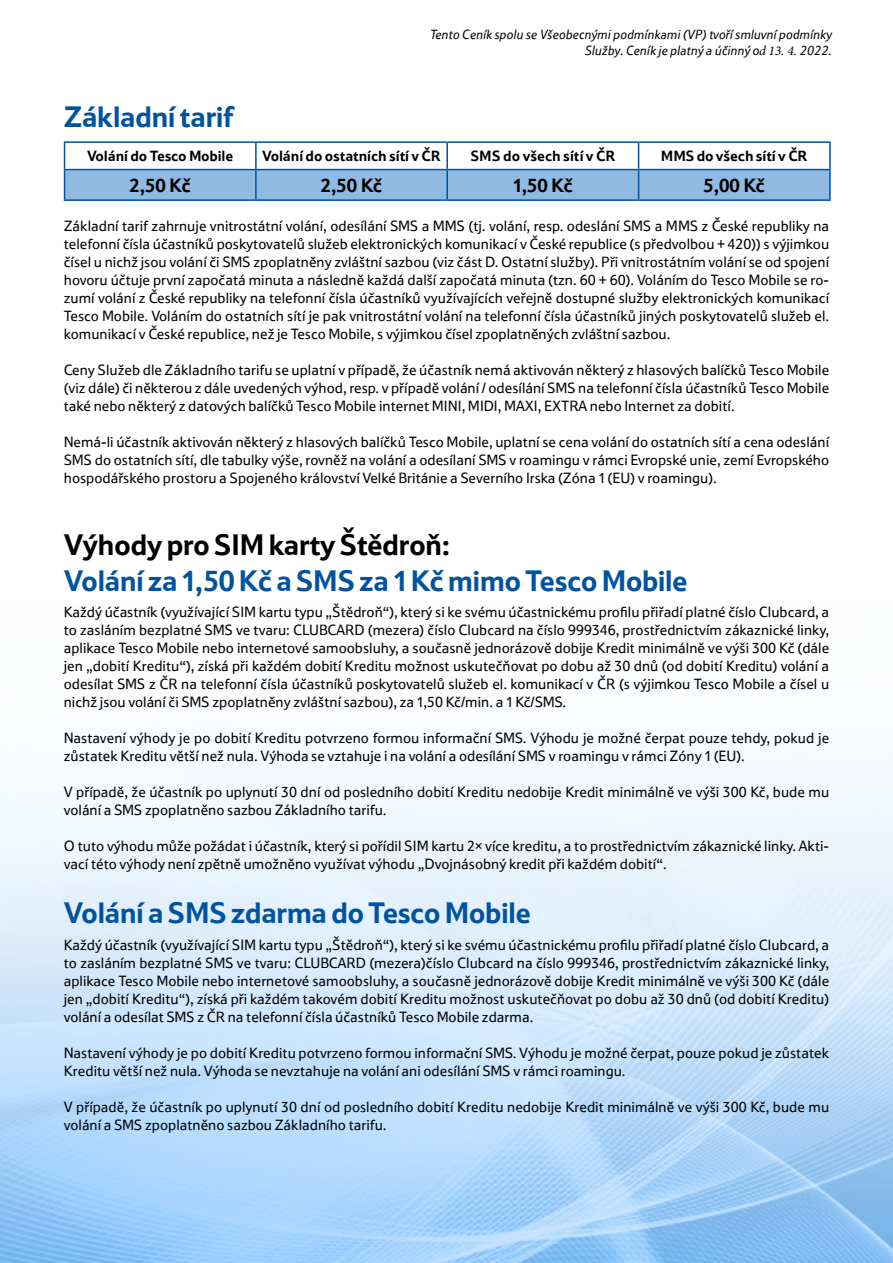
<style>
.page{position:relative;width:893px;height:1263px;background:#fff}
.page>*{position:absolute;margin:0;border:0;box-sizing:border-box;transform-origin:0 0}
.t1{font:700 30px "Tesco OT";letter-spacing:-.03em;color:#00539f}
.t2{font:700 30px "Tesco OT";letter-spacing:-.025em;color:#000}
.t3{font:700 19.5px "Tesco OT";letter-spacing:-.025em;color:#000}
.t4{font:15px/18px "Tesco OT";color:#000;text-align:justify}
.t5{font:700 15px "Tesco OT";letter-spacing:-.01em;color:#000}
.t6{font:italic 13.5px/16.2px "Tesco OT";color:#000;text-align:right}
.s1{font-family:"Minion Pro"}
</style>
<div class="page">
<img style="left:0;top:774px;width:893px;height:489px">
<hr style="left:64px;top:141px;width:192px;height:2px;background:#00539f">
<hr style="left:256px;top:141px;width:191px;height:2px;background:#00539f">
<hr style="left:447px;top:141px;width:192px;height:2px;background:#00539f">
<hr style="left:639px;top:141px;width:192px;height:2px;background:#00539f">
<hr style="left:829px;top:143px;width:2px;height:26px;background:#00539f">
<hr style="left:639px;top:169px;width:192px;height:1px;background:#00539f">
<svg style="left:64px;top:143px;width:766px;height:56px"></svg>
<hr style="left:829px;top:170px;width:2px;height:29px;background:#00539f">
<hr style="left:64px;top:199px;width:192px;height:2px;background:#00539f">
<hr style="left:256px;top:199px;width:191px;height:2px;background:#00539f">
<hr style="left:447px;top:199px;width:192px;height:2px;background:#00539f">
<hr style="left:639px;top:199px;width:192px;height:2px;background:#00539f">
<p class="t6" style="left:429px;top:26px;width:404px">Tento Ceník spolu se Všeobecnými podmínkami (VP) tvoří smluvní podmínky<br>Služby. Ceník je platný a účinný o<span class="s1">d 13. 4.</span> 2022.</p>
<h1 class="t1" style="left:64px;top:97px;width:172px">Základní tarif</h1>
<p class="t5" style="left:87px;top:146px;width:148px">Volání do Tesco Mobile</p>
<p class="t5" style="left:262px;top:146px;width:180px">Volání do ostatních sítí v ČR</p>
<p class="t5" style="left:470px;top:146px;width:147px">SMS do všech sítí v ČR</p>
<p class="t5" style="left:661px;top:146px;width:148px">MMS do všech sítí v ČR</p>
<h2 class="t3" style="left:129px;top:172px;width:63px">2,50 Kč</h2>
<h2 class="t3" style="left:321px;top:172px;width:63px">2,50 Kč</h2>
<h2 class="t3" style="left:513px;top:172px;width:62px">1,50 Kč</h2>
<h2 class="t3" style="left:703px;top:172px;width:63px">5,00 Kč</h2>
<p class="t4" style="left:64px;top:216px;width:767px">Základní tarif zahrnuje vnitrostátní volání, odesílání SMS a MMS (tj. volání, resp. odeslání SMS a MMS z České republiky na telefonní čísla účastníků poskytovatelů služeb elektronických komunikací v České republice (s předvolbou + 420)) s výjimkou čísel u nichž jsou volání či SMS zpoplatněny zvláštní sazbou (viz část D. Ostatní služby). Při vnitrostátním volání se od spojení hovoru účtuje první započatá minuta a následně každá další započatá minuta (tzn. 60 + 60). Voláním do Tesco Mobile se ro&shy;zumí volání z České republiky na telefonní čísla účastníků využívajících veřejně dostupné služby elektronických komunikací Tesco Mobile. Voláním do ostatních sítí je pak vnitrostátní volání na telefonní čísla účastníků jiných poskytovatelů služeb el. komunikací v České republice, než je Tesco Mobile, s výjimkou čísel zpoplatněných zvláštní sazbou.</p>
<p class="t4" style="left:64px;top:360px;width:767px">Ceny Služeb dle Základního tarifu se uplatní v případě, že účastník nemá aktivován některý z hlasových balíčků Tesco Mobile (viz dále) či některou z dále uvedených výhod, resp. v případě volání / odesílání SMS na telefonní čísla účastníků Tesco Mobile také nebo některý z datových balíčků Tesco Mobile internet MINI, MIDI, MAXI, EXTRA nebo Internet za dobití.</p>
<p class="t4" style="left:64px;top:432px;width:767px">Nemá-li účastník aktivován některý z hlasových balíčků Tesco Mobile, uplatní se cena volání do ostatních sítí a cena odeslání SMS do ostatních sítí, dle tabulky výše, rovněž na volání a odesílaní SMS v roamingu v rámci Evropské unie, zemí Evropského hospodářského prostoru a Spojeného království Velké Británie a Severního Irska (Zóna 1 (EU) v roamingu).</p>
<h1 class="t2" style="left:64px;top:525px;width:388px">Výhody pro SIM karty Štědroň:</h1>
<h1 class="t1" style="left:64px;top:561px;width:626px">Volání za 1,50 Kč a SMS za 1 Kč mimo Tesco Mobile</h1>
<p class="t4" style="left:64px;top:603px;width:767px">Každý účastník (využívající SIM kartu typu „Štědroň“), který si ke svému účastnickému profilu přiřadí platné číslo Clubcard, a to zasláním bezplatné SMS ve tvaru: CLUBCARD (mezera) číslo Clubcard na číslo 999346, prostřednictvím zákaznické linky, aplikace Tesco Mobile nebo internetové samoobsluhy, a současně jednorázově dobije Kredit minimálně ve výši 300 Kč (dále jen „dobití Kreditu“), získá při každém dobití Kreditu možnost uskutečňovat po dobu až 30 dnů (od dobití Kreditu) volání a odesílat SMS z ČR na telefonní čísla účastníků poskytovatelů služeb el. komunikací v ČR (s výjimkou Tesco Mobile a čísel u nichž jsou volání či SMS zpoplatněny zvláštní sazbou), za 1,50 Kč/min. a 1 Kč/SMS.</p>
<p class="t4" style="left:64px;top:729px;width:767px">Nastavení výhody je po dobití Kreditu potvrzeno formou informační SMS. Výhodu je možné čerpat pouze tehdy, pokud je zůstatek Kreditu větší než nula. Výhoda se vztahuje i na volání a odesílání SMS v roamingu v rámci Zóny 1 (EU).</p>
<p class="t4" style="left:64px;top:783px;width:767px">V případě, že účastník po uplynutí 30 dní od posledního dobití Kreditu nedobije Kredit minimálně ve výši 300 Kč, bude mu volání a SMS zpoplatněno sazbou Základního tarifu.</p>
<p class="t4" style="left:64px;top:837px;width:767px">O tuto výhodu může požádat i účastník, který si pořídil SIM kartu 2× více kreditu, a to prostřednictvím zákaznické linky. Akti&shy;vací této výhody není zpětně umožněno využívat výhodu „Dvojnásobný kredit při každém dobití“.</p>
<h1 class="t1" style="left:64px;top:894px;width:469px">Volání a SMS zdarma do Tesco Mobile</h1>
<p class="t4" style="left:64px;top:935px;width:767px">Každý účastník (využívající SIM kartu typu „Štědroň“), který si ke svému účastnickému profilu přiřadí platné číslo Clubcard, a to zasláním bezplatné SMS ve tvaru: CLUBCARD (mezera)číslo Clubcard na číslo 999346, prostřednictvím zákaznické linky, aplikace Tesco Mobile nebo internetové samoobsluhy, a současně jednorázově dobije Kredit minimálně ve výši 300 Kč (dále jen „dobití Kreditu“), získá při každém takovém dobití Kreditu možnost uskutečňovat po dobu až 30 dnů (od dobití Kreditu) volání a odesílat SMS z ČR na telefonní čísla účastníků Tesco Mobile zdarma.</p>
<p class="t4" style="left:64px;top:1043px;width:767px">Nastavení výhody je po dobití Kreditu potvrzeno formou informační SMS. Výhodu je možné čerpat, pouze pokud je zůstatek<br>Kreditu větší než nula. Výhoda se nevztahuje na volání ani odesílání SMS v rámci roamingu.</p>
<p class="t4" style="left:64px;top:1097px;width:767px">V případě, že účastník po uplynutí 30 dní od posledního dobití Kreditu nedobije Kredit minimálně ve výši 300 Kč, bude mu volání a SMS zpoplatněno sazbou Základního tarifu.</p>
</div>
